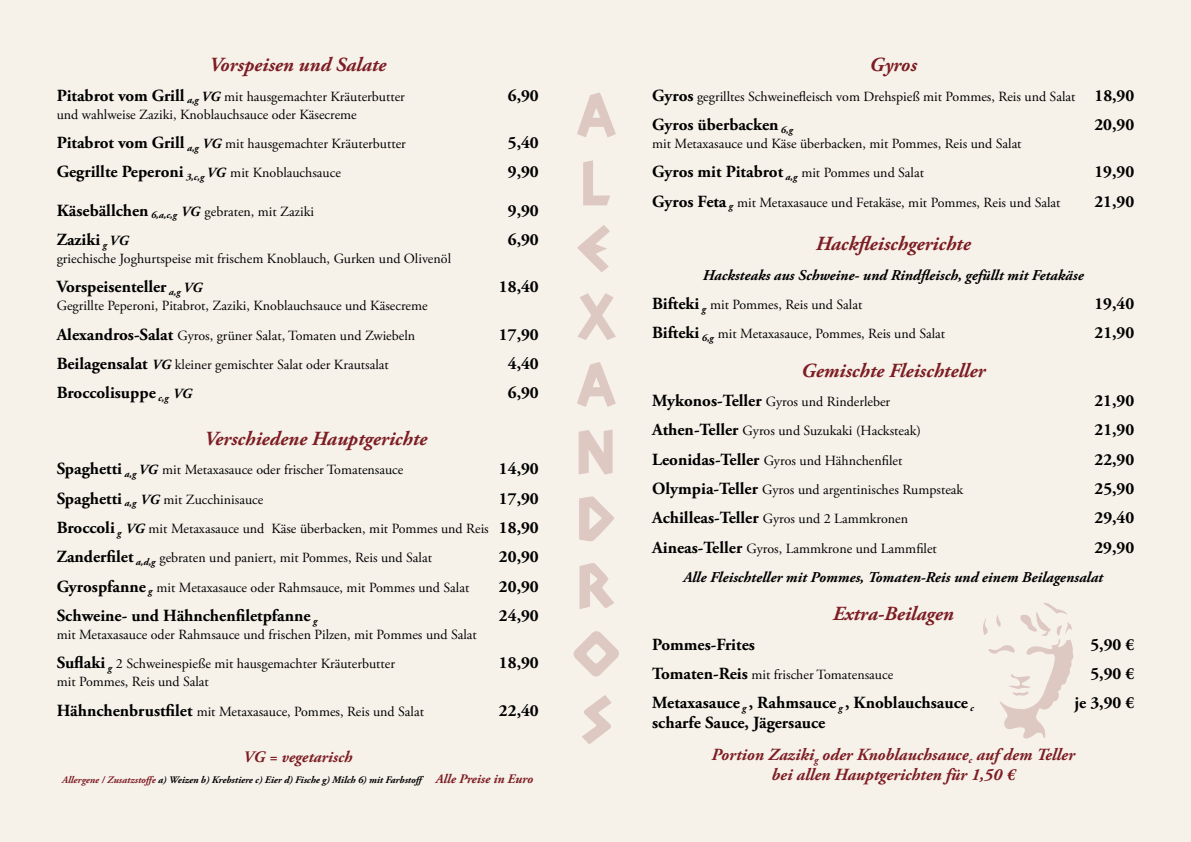
<style>
.page{position:relative;width:1191px;height:842px;background:#f6f2ea}
.page>*{position:absolute;margin:0;border:0;box-sizing:border-box;transform-origin:0 0}
.t1{font:italic 700 20px "Adobe Garamond Pro";color:#7d1d23}
.t2{font:700 17px "Adobe Garamond Pro";color:#000}
.t3{font:italic 700 17px/31.7px "Adobe Garamond Pro";color:#7d1d23}
.t4{font:italic 700 16px "Adobe Garamond Pro";color:#7d1d23}
.t5{font:italic 700 15px "Adobe Garamond Pro";color:#000}
.t6{font:14px/29.3px "Adobe Garamond Pro";color:#000}
.t7{font:italic 700 10px "Adobe Garamond Pro";color:#000}
.s1{font-weight:700;font-size:17px}
.s2{font-weight:700;font-style:italic}
.s3{font-style:italic;font-size:14px}
.s4{font-weight:400;font-size:14px}
.s5{color:#7d1d23}
.s6{font-size:13px;color:#7d1d23}
.s7{font-style:normal;color:#000}
</style>
<div class="page">
<svg style="left:983px;top:603px;width:91px;height:136px"></svg>
<svg style="left:573px;top:92px;width:46px;height:652px"></svg>
<h1 class="t1" style="left:209px;top:53px;width:179px">Vorspeisen und Salate</h1>
<p class="t6" style="left:57px;top:82px;width:350px"><span class="s1">Pitabrot vom Grill</span> <sub>a,g</sub> <span class="s2">VG</span> mit hausgemachter Kräuterbutter</p>
<p class="t2" style="left:508px;top:85px;width:32px">6,90</p>
<p class="t6" style="left:57px;top:100px;width:351px">und wahlweise Zaziki, Knoblauchsauce oder Käsecreme<br><span class="s1">Pitabrot vom Grill</span> <sub>a,g</sub> <span class="s2">VG</span> mit hausgemachter Kräuterbutter</p>
<p class="t2" style="left:508px;top:133px;width:32px">5,40</p>
<p class="t2" style="left:57px;top:162px;width:286px">Gegrillte Peperoni <sub>3,c,g</sub> <span class="s3">VG</span> <span class="s4">mit Knoblauchsauce</span></p>
<p class="t2" style="left:508px;top:162px;width:32px">9,90</p>
<p class="t6" style="left:57px;top:197px;width:259px"><span class="s1">Käsebällchen</span> <sub>6,a,c,g</sub> <span class="s2">VG</span> gebraten, mit Zaziki</p>
<p class="t2" style="left:508px;top:200px;width:32px">9,90</p>
<p class="t2" style="left:57px;top:230px;width:74px">Zaziki <sub>g</sub> <span class="s3">VG</span></p>
<p class="t2" style="left:508px;top:230px;width:32px">6,90</p>
<p class="t6" style="left:57px;top:244px;width:396px">griechische Joghurtspeise mit frischem Knoblauch, Gurken und Olivenöl</p>
<p class="t2" style="left:57px;top:277px;width:147px">Vorspeisenteller <sub>a,g</sub> <span class="s3">VG</span></p>
<p class="t2" style="left:499px;top:277px;width:41px">18,40</p>
<p class="t6" style="left:57px;top:292px;width:372px">Gegrillte Peperoni, Pitabrot, Zaziki, Knoblauchsauce und Käsecreme<br><span class="s1">Alexandros-Salat</span> Gyros, grüner Salat, Tomaten und Zwiebeln</p>
<p class="t2" style="left:499px;top:324px;width:41px">17,90</p>
<p class="t6" style="left:57px;top:350px;width:333px"><span class="s1">Beilagensalat</span> <span class="s2">VG</span> kleiner gemischter Salat oder Krautsalat</p>
<p class="t2" style="left:508px;top:354px;width:32px">4,40</p>
<p class="t2" style="left:57px;top:383px;width:137px">Broccolisuppe <sub>c,g</sub> <span class="s3">VG</span></p>
<p class="t2" style="left:508px;top:383px;width:32px">6,90</p>
<h1 class="t1" style="left:204px;top:427px;width:224px">Verschiedene Hauptgerichte</h1>
<p class="t6" style="left:57px;top:456px;width:348px"><span class="s1">Spaghetti</span> <sub>a,g</sub> <span class="s2">VG</span> mit Metaxasauce oder frischer Tomatensauce</p>
<p class="t2" style="left:499px;top:459px;width:41px">14,90</p>
<p class="t6" style="left:57px;top:485px;width:208px"><span class="s1">Spaghetti</span> <sub>a,g</sub> <span class="s2">VG</span> mit Zucchinisauce</p>
<p class="t2" style="left:499px;top:488px;width:41px">17,90</p>
<p class="t6" style="left:57px;top:514px;width:483px"><span class="s1">Broccoli</span> <sub>g</sub> <span class="s2">VG</span> mit Metaxasauce und Käse überbacken, mit Pommes und Reis <span class="s1">18,90<br>Zanderfilet</span> <sub>a,d,g</sub> gebraten und paniert, mit Pommes, Reis und Salat</p>
<p class="t2" style="left:499px;top:547px;width:41px">20,90</p>
<p class="t6" style="left:57px;top:573px;width:414px"><span class="s1">Gyrospfanne</span> <sub>g</sub> mit Metaxasauce oder Rahmsauce, mit Pommes und Salat</p>
<p class="t2" style="left:499px;top:576px;width:41px">20,90</p>
<p class="t2" style="left:57px;top:606px;width:262px">Schweine- und Hähnchenfiletpfanne <sub>g</sub></p>
<p class="t2" style="left:499px;top:606px;width:41px">24,90</p>
<p class="t6" style="left:57px;top:620px;width:422px">mit Metaxasauce oder Rahmsauce und frischen Pilzen, mit Pommes und Salat<br><span class="s1">Suflaki</span> <sub>g</sub> 2 Schweinespieße mit hausgemachter Kräuterbutter</p>
<p class="t2" style="left:499px;top:653px;width:41px">18,90</p>
<p class="t6" style="left:57px;top:668px;width:369px">mit Pommes, Reis und Salat<br><span class="s1">Hähnchenbrustfilet</span> mit Metaxasauce, Pommes, Reis und Salat</p>
<p class="t2" style="left:499px;top:700px;width:41px">22,40</p>
<p class="t4" style="left:243px;top:748px;width:111px">VG = vegetarisch</p>
<p class="t7" style="left:62px;top:774px;width:472px"><span class="s5">Allergene / Zusatzstoffe</span> a) Weizen b) Krebstiere c) Eier d) Fische g) Milch 6) mit Farbstoff <span class="s6">Alle Preise in Euro</span></p>
<h1 class="t1" style="left:869px;top:53px;width:49px">Gyros</h1>
<p class="t6" style="left:652px;top:82px;width:483px"><span class="s1">Gyros</span> gegrilltes Schweinefleisch vom Drehspieß mit Pommes, Reis und Salat <span class="s1">18,90</span></p>
<p class="t2" style="left:652px;top:115px;width:142px">Gyros überbacken <sub>6,g</sub></p>
<p class="t2" style="left:1094px;top:115px;width:41px">20,90</p>
<p class="t6" style="left:652px;top:129px;width:371px">mit Metaxasauce und Käse überbacken, mit Pommes, Reis und Salat<br><span class="s1">Gyros mit Pitabrot</span> <sub>a,g</sub> mit Pommes und Salat</p>
<p class="t2" style="left:1094px;top:162px;width:41px">19,90</p>
<p class="t6" style="left:652px;top:188px;width:410px"><span class="s1">Gyros Feta</span> <sub>g</sub> mit Metaxasauce und Fetakäse, mit Pommes, Reis und Salat</p>
<p class="t2" style="left:1094px;top:191px;width:41px">21,90</p>
<h1 class="t1" style="left:815px;top:233px;width:156px">Hackfleischgerichte</h1>
<p class="t5" style="left:703px;top:266px;width:382px">Hacksteaks aus Schweine- und Rindfleisch, gefüllt mit Fetakäse</p>
<p class="t6" style="left:652px;top:290px;width:212px"><span class="s1">Bifteki</span> <sub>g</sub> mit Pommes, Reis und Salat</p>
<p class="t2" style="left:1094px;top:294px;width:41px">19,40</p>
<p class="t6" style="left:652px;top:320px;width:294px"><span class="s1">Bifteki</span> <sub>6,g</sub> mit Metaxasauce, Pommes, Reis und Salat</p>
<p class="t2" style="left:1094px;top:323px;width:41px">21,90</p>
<h1 class="t1" style="left:801px;top:359px;width:186px">Gemischte Fleischteller</h1>
<p class="t6" style="left:652px;top:387px;width:239px"><span class="s1">Mykonos-Teller</span> Gyros und Rinderleber</p>
<p class="t2" style="left:1094px;top:391px;width:41px">21,90</p>
<p class="t6" style="left:652px;top:417px;width:270px"><span class="s1">Athen-Teller</span> Gyros und Suzukaki (Hacksteak)</p>
<p class="t2" style="left:1094px;top:420px;width:41px">21,90</p>
<p class="t6" style="left:652px;top:446px;width:252px"><span class="s1">Leonidas-Teller</span> Gyros und Hähnchenfilet</p>
<p class="t2" style="left:1094px;top:449px;width:41px">22,90</p>
<p class="t6" style="left:652px;top:475px;width:312px"><span class="s1">Olympia-Teller</span> Gyros und argentinisches Rumpsteak</p>
<p class="t2" style="left:1094px;top:479px;width:41px">25,90</p>
<p class="t6" style="left:652px;top:505px;width:257px"><span class="s1">Achilleas-Teller</span> Gyros und 2 Lammkronen</p>
<p class="t2" style="left:1094px;top:508px;width:41px">29,40</p>
<p class="t6" style="left:652px;top:534px;width:286px"><span class="s1">Aineas-Teller</span> Gyros, Lammkrone und Lammfilet</p>
<p class="t2" style="left:1094px;top:537px;width:41px">29,90</p>
<p class="t5" style="left:683px;top:569px;width:421px">Alle Fleischteller mit Pommes, Tomaten-Reis und einem Beilagensalat</p>
<h1 class="t1" style="left:832px;top:602px;width:123px">Extra-Beilagen</h1>
<p class="t2" style="left:652px;top:634px;width:104px">Pommes-Frites</p>
<p class="t2" style="left:1090px;top:634px;width:45px">5,90 €</p>
<p class="t6" style="left:652px;top:660px;width:242px"><span class="s1">Tomaten-Reis</span> mit frischer Tomatensauce</p>
<p class="t2" style="left:1090px;top:664px;width:45px">5,90 €</p>
<p class="t2" style="left:652px;top:693px;width:323px">Metaxasauce <sub>g</sub> , Rahmsauce <sub>g</sub> , Knoblauchsauce <sub>c</sub></p>
<p class="t2" style="left:1074px;top:693px;width:61px">je 3,90 €</p>
<p class="t3" style="left:711px;top:707px;width:365px;text-indent:-59px"><span class="s7">scharfe Sauce, Jägersauce<br></span>Portion Zaziki<sub>g</sub> oder Knoblauchsauce<sub>c</sub> auf dem Teller</p>
<p class="t3" style="left:771px;top:759px;width:245px">bei allen Hauptgerichten für 1,50 €</p>
</div>
